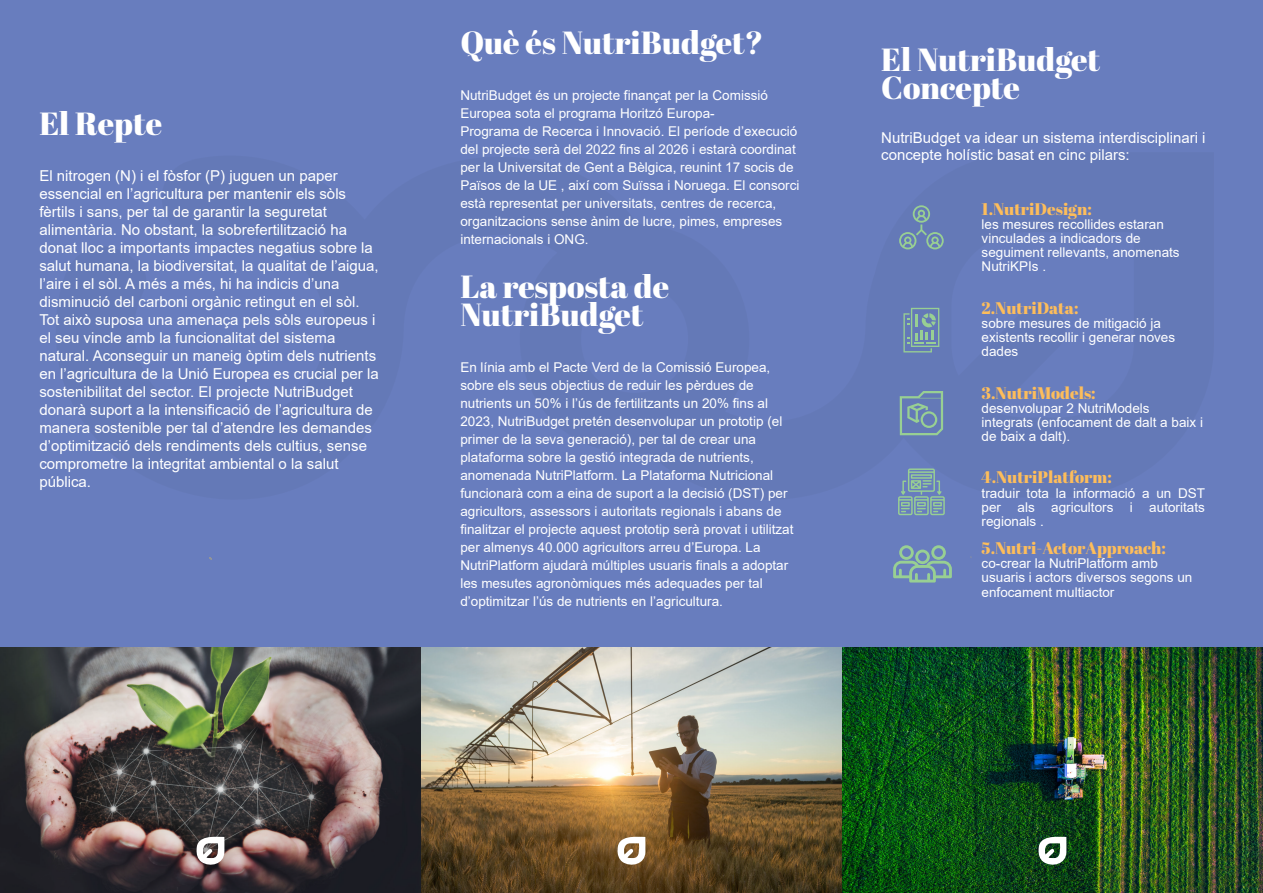
<style>
.page{position:relative;width:1263px;height:893px;background:#687dbe}
.page>*{position:absolute;margin:0;border:0;box-sizing:border-box;transform-origin:0 0}
.t1{font:31.95px/28px "Abril Fatface";color:#fff}
.t2{font:16.8px "Abril Fatface";color:#fdbd5b}
.t3{font:15px/18px "Arial";color:#fff}
.t4{font:13.5px/18px "Arial";color:#fff}
</style>
<div class="page">
<img style="left:0;top:648px;width:1263px;height:245px">
<svg style="left:196px;top:835px;width:28px;height:33px"></svg>
<svg style="left:617px;top:835px;width:28px;height:33px"></svg>
<svg style="left:1038px;top:835px;width:28px;height:33px"></svg>
<svg style="left:899px;top:205px;width:45px;height:44px"></svg>
<svg style="left:903px;top:308px;width:36px;height:44px"></svg>
<svg style="left:900px;top:391px;width:43px;height:44px"></svg>
<svg style="left:898px;top:468px;width:47px;height:47px"></svg>
<svg style="left:893px;top:545px;width:59px;height:37px"></svg>
<h1 class="t1" style="left:39px;top:109px;width:124px">El Repte</h1>
<p class="t3" style="left:39px;top:167px;width:341px">El nitrogen (N) i el fòsfor (P) juguen un paper essencial en l’agricultura per mantenir els sòls fèrtils i sans, per tal de garantir la seguretat alimentària. No obstant, la sobrefertilització ha donat lloc a importants impactes negatius sobre la salut humana, la biodiversitat, la qualitat de l’aigua, l’aire i el sòl. A més a més, hi ha indicis d’una disminució del carboni orgànic retingut en el sòl.<br>Tot això suposa una amenaça pels sòls europeus i el seu vincle amb la funcionalitat del sistema natural. Aconseguir un maneig òptim dels nutrients en l’agricultura de la Unió Europea es crucial per la sostenibilitat del sector. El projecte NutriBudget donarà suport a la intensificació de l’agricultura de manera sostenible per tal d’atendre les demandes d’optimització dels rendiments dels cultius, sense comprometre la integritat ambiental o la salut pública.</p>
<h1 class="t1" style="left:460px;top:28px;width:305px">Què és NutriBudget?</h1>
<p class="t4" style="left:460px;top:86px;width:341px">NutriBudget és un projecte finançat per la Comissió Europea sota el programa Horitzó Europa-<br>Programa de Recerca i Innovació. El període d’execució del projecte serà del 2022 fins al 2026 i estarà coordinat per la Universitat de Gent a Bèlgica, reunint 17 socis de Països de la UE , així com Suïssa i Noruega. El consorci està representat per universitats, centres de recerca, organitzacions sense ànim de lucre, pimes, empreses internacionals i ONG.</p>
<h1 class="t1" style="left:460px;top:271px;width:210px">La resposta de<br>NutriBudget</h1>
<p class="t4" style="left:460px;top:358px;width:335px">En línia amb el Pacte Verd de la Comissió Europea, sobre els seus objectius de reduir les pèrdues de nutrients un 50% i l’ús de fertilitzants un 20% fins al 2023, NutriBudget pretén desenvolupar un prototip (el primer de la seva generació), per tal de crear una plataforma sobre la gestió integrada de nutrients, anomenada NutriPlatform. La Plataforma Nutricional funcionarà com a eina de suport a la decisió (DST) per agricultors, assessors i autoritats regionals i abans de finalitzar el projecte aquest prototip serà provat i utilitzat per almenys 40.000 agricultors arreu d’Europa. La NutriPlatform ajudarà múltiples usuaris finals a adoptar les mesutes agronòmiques més adequades per tal d’optimitzar l’ús de nutrients en l’agricultura.</p>
<h1 class="t1" style="left:881px;top:44px;width:220px">El NutriBudget<br>Concepte</h1>
<p class="t3" style="left:881px;top:130px;width:326px;line-height:16.5px">NutriBudget va idear un sistema interdisciplinari i concepte holístic basat en cinc pilars:</p>
<p class="t2" style="left:981px;top:197px;width:112px">1.NutriDesign:</p>
<p class="t4" style="left:981px;top:217px;width:200px;line-height:14.1px">les mesures recollides estaran vinculades a indicadors de seguiment rellevants, anomenats<br>NutriKPIs .</p>
<p class="t2" style="left:981px;top:296px;width:98px">2.NutriData:</p>
<p class="t4" style="left:981px;top:316px;width:195px;line-height:14.1px">sobre mesures de mitigació ja existents recollir i generar noves dades</p>
<p class="t2" style="left:981px;top:381px;width:116px">3.NutriModels:</p>
<p class="t4" style="left:981px;top:401px;width:223px;line-height:14.1px">desenvolupar 2 NutriModels integrats (enfocament de dalt a baix i de baix a dalt).</p>
<p class="t2" style="left:981px;top:466px;width:132px">4.NutriPlatform:</p>
<p class="t4" style="left:981px;top:486px;width:225px;line-height:14.1px;text-align:justify">traduir tota la informació a un DST per als agricultors i autoritats regionals .</p>
<p class="t2" style="left:981px;top:536px;width:186px">5.Nutri-ActorApproach:</p>
<p class="t4" style="left:981px;top:556px;width:212px;line-height:14.1px">co-crear la NutriPlatform amb usuaris i actors diversos segons un enfocament multiactor</p>
</div>
